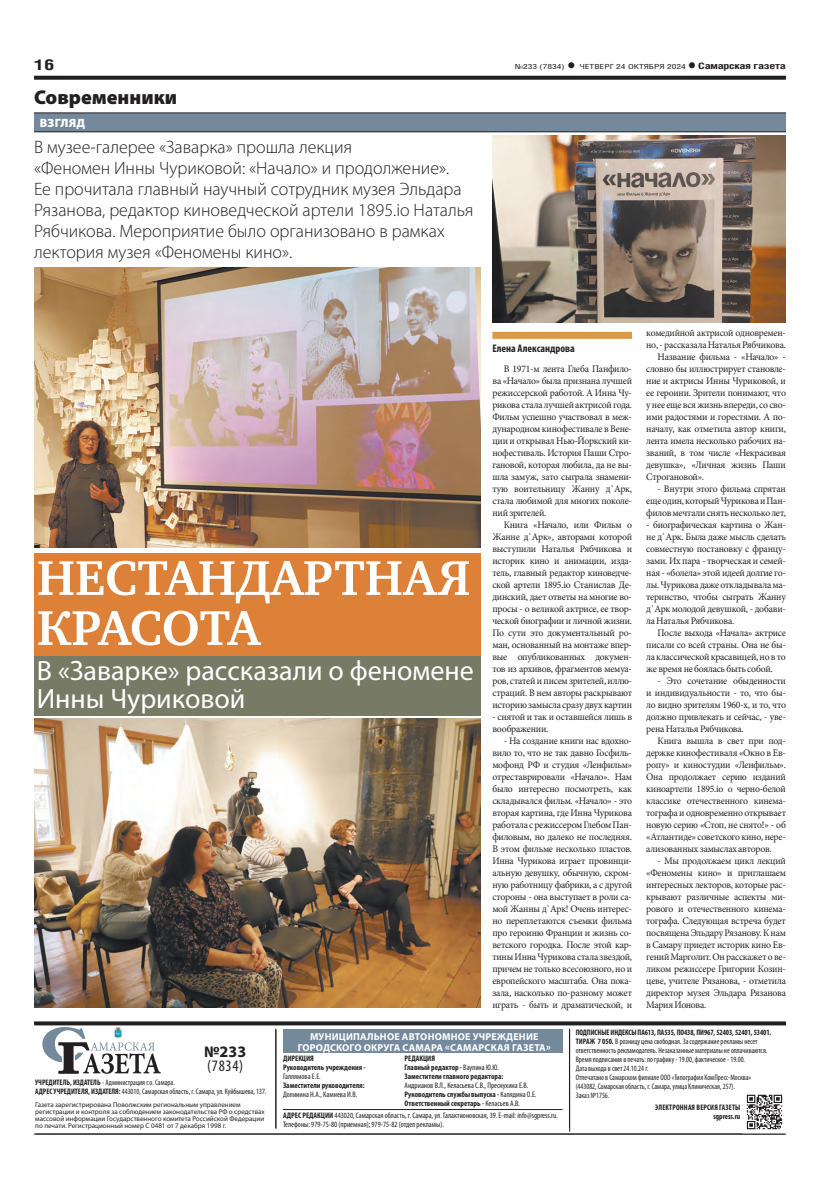
<style>
.page{position:relative;width:820px;height:1191px;background:#fff}
.page>*{position:absolute;margin:0;border:0;box-sizing:border-box;transform-origin:0 0}
.t1{font:700 50px/50px "Charter C";color:#fff}
.t2{font:28px/28px "Myriad Pro";color:#fff}
.t3{font:900 20px "Myriad Pro";color:#231f20}
.t4{font:300 18px/21px "Myriad Pro";color:#231f20}
.t5{font:condensed 16px "Myriad Pro";color:#231f20}
.t6{font:700 16px "Myriad Pro";color:#231f20}
.t7{font:700 15px "Helios Cond";color:#231f20;scale:1.4 1}
.t8{font:900 12px "Myriad Pro";letter-spacing:.02em;color:#fff}
.t9{font:700 condensed 11px "Myriad Pro";color:#231f20}
.t10{font:10px/12px "Minion Pro";letter-spacing:-.025em;color:#231f20;text-align:justify}
.t11{font:700 10px/11px "Myriad Pro";letter-spacing:.02em;color:#fff;text-align:center}
.t12{font:700 9px "Helios Cond";letter-spacing:-.02em;color:#231f20;scale:1.4 1}
.t13{font:condensed 8px/9px "Myriad Pro";color:#231f20;scale:.95 1}
.t14{font:condensed 8px/9px "Myriad Pro";color:#231f20}
.t15{font:700 condensed 8px/9px "Myriad Pro";color:#231f20}
.t16{font:700 condensed 8px/9px "Myriad Pro";letter-spacing:.02em;color:#231f20;text-align:right;scale:.95 1}
.t17{font:7px/7px "Myriad Pro";color:#231f20}
.t18{font:7px "Helios Cond";color:#231f20;scale:1.4 1}
.s1{font-weight:700;font-size:16px}
.s2{font-size:16px}
.s3{font-weight:400}
.s4{font-weight:700}
</style>
<div class="page">
<svg style="left:34px;top:76px;width:751px;height:4px;fill:#231f20"></svg>
<svg style="left:42px;top:1025px;width:119px;height:48px"></svg>
<hr style="left:283px;top:1109px;width:279px;height:1px;background:#231f20">
<hr style="left:275px;top:1028px;width:1px;height:99px;background:#231f20">
<hr style="left:569px;top:1028px;width:1px;height:99px;background:#231f20">
<hr style="left:34px;top:1021px;width:751px;height:3px;background:#231f20">
<hr style="left:34px;top:1133px;width:750px;height:1px;background:#231f20">
<div style="left:283px;top:1029px;width:279px;height:24px;background:#75899d"></div>
<img style="left:746px;top:1094px;width:37px;height:36px">
<hr style="left:275px;top:1029px;width:1px;height:99px;background:#231f20">
<hr style="left:569px;top:1029px;width:1px;height:102px;background:#231f20">
<hr style="left:34px;top:1022px;width:751px;height:3px;background:#231f20">
<hr style="left:35px;top:1133px;width:750px;height:1px;background:#231f20">
<div style="left:34px;top:113px;width:751px;height:19px;background:#75899d"></div>
<hr style="left:34px;top:113px;width:751px;height:1px;background:#231f20">
<hr style="left:34px;top:132px;width:751px;height:1px;background:#231f20">
<img style="left:492px;top:136px;width:293px;height:187px">
<img style="left:34px;top:719px;width:446px;height:289px">
<img style="left:34px;top:267px;width:446px;height:281px">
<div style="left:492px;top:332px;width:139px;height:7px;background:#e0974d"></div>
<div style="left:34px;top:554px;width:446px;height:102px;background:#de8138"></div>
<div style="left:34px;top:656px;width:446px;height:59px;background:#777a65"></div>
<h3 class="t7" style="left:34px;top:55px;width:16px">16</h3>
<p class="t18" style="left:514px;top:63px;width:124px">№233 (7834) <span class="s1">•</span> ЧЕТВЕРГ 24 ОКТЯБРЯ 2024</p>
<p class="t12" style="left:687px;top:61px;width:72px"><span class="s2">•</span> Самарская газета</p>
<h3 class="t3" style="left:34px;top:85px;width:144px">Современники</h3>
<p class="t8" style="left:40px;top:116px;width:47px">ВЗГЛЯД</p>
<p class="t4" style="left:34px;top:137px;width:441px">В музее-галерее «Заварка» прошла лекция<br>«Феномен Инны Чуриковой: «Начало» и продолжение».<br>Ее прочитала главный научный сотрудник музея Эльдара Рязанова, редактор киноведческой артели 1895.io Наталья Рябчикова. Мероприятие было организовано в рамках лектория музея «Феномены кино».</p>
<h1 class="t1" style="left:37px;top:553px;width:435px">НЕСТАНДАРТНАЯ<br>КРАСОТА</h1>
<h2 class="t2" style="left:37px;top:656px;width:438px">В «Заварке» рассказали о феномене<br>Инны Чуриковой</h2>
<p class="t9" style="left:492px;top:342px;width:84px">Елена Александрова</p>
<p class="t10" style="left:492px;top:363px;width:141px;text-indent:11px">В 1971-м лента Глеба Панфило&shy;ва «Начало» была признана лучшей режиссерской работой. А Инна Чу&shy;рикова стала лучшей актрисой года.<br>Фильм успешно участвовал в меж&shy;дународном кинофестивале в Вене&shy;ции и открывал Нью-Йоркский ки&shy;нофестиваль. История Паши Стро&shy;гановой, которая любила, да не вы&shy;шла замуж, зато сыграла знамени&shy;тую воительницу Жанну д`Арк, стала любимой для многих поколе&shy;ний зрителей.</p>
<p class="t10" style="left:492px;top:519px;width:141px;text-indent:11px">Книга «Начало, или Фильм о Жанне д`Арк», авторами которой выступили Наталья Рябчикова и историк кино и анимации, изда&shy;тель, главный редактор киноведче&shy;ской артели 1895.io Станислав Де&shy;динский, дает ответы на многие во&shy;просы - о великой актрисе, ее твор&shy;ческой биографии и личной жизни.<br>По сути это документальный ро&shy;ман, основанный на монтаже впер&shy;вые опубликованных докумен&shy;тов из архивов, фрагментов мемуа&shy;ров, статей и писем зрителей, иллю&shy;страций. В нем авторы раскрывают историю замысла сразу двух картин</p>
<p class="t10" style="left:492px;top:711px;width:141px">- снятой и так и оставшейся лишь в воображении.</p>
<p class="t10" style="left:492px;top:735px;width:141px;text-indent:11px">- На создание книги нас вдохно&shy;вило то, что не так давно Госфиль&shy;мофонд РФ и студия «Ленфильм» отреставрировали «Начало». Нам было интересно посмотреть, как складывался фильм. «Начало» - это вторая картина, где Инна Чурикова работала с режиссером Глебом Пан&shy;филовым, но далеко не последняя.<br>В этом фильме несколько пластов.<br>Инна Чурикова играет провинци&shy;альную девушку, обычную, скром&shy;ную работницу фабрики, а с другой стороны - она выступает в роли са&shy;мой Жанны д`Арк! Очень интерес&shy;но переплетаются съемки фильма про героиню Франции и жизнь со&shy;ветского городка. После этой кар&shy;тины Инна Чурикова стала звездой, причем не только всесоюзного, но и европейского масштаба. Она пока&shy;зала, насколько по-разному может играть - быть и драматической, и</p>
<p class="t10" style="left:646px;top:327px;width:141px">комедийной актрисой одновремен-</p>
<p class="t10" style="left:646px;top:339px;width:141px">но, - рассказала Наталья Рябчикова.</p>
<p class="t10" style="left:657px;top:351px;width:130px">Название фильма - «Начало» -</p>
<p class="t10" style="left:646px;top:363px;width:141px">словно бы иллюстрирует становле-</p>
<p class="t10" style="left:646px;top:375px;width:141px">ние и актрисы Инны Чуриковой, и</p>
<p class="t10" style="left:646px;top:387px;width:141px">ее героини. Зрители понимают, что</p>
<p class="t10" style="left:646px;top:399px;width:141px">у нее еще вся жизнь впереди, со сво-</p>
<p class="t10" style="left:646px;top:411px;width:141px">ими радостями и горестями. А по-</p>
<p class="t10" style="left:646px;top:423px;width:141px">началу, как отметила автор книги,</p>
<p class="t10" style="left:646px;top:435px;width:141px">лента имела несколько рабочих на-</p>
<p class="t10" style="left:646px;top:447px;width:141px">званий, в том числе «Некрасивая</p>
<p class="t10" style="left:646px;top:459px;width:141px">девушка», «Личная жизнь Паши</p>
<p class="t10" style="left:646px;top:471px;width:59px">Строгановой».</p>
<p class="t10" style="left:646px;top:483px;width:141px;text-indent:11px">- Внутри этого фильма спрятан еще один, который Чурикова и Пан&shy;филов мечтали снять несколько лет,</p>
<p class="t10" style="left:646px;top:519px;width:141px">- биографическая картина о Жан&shy;не д`Арк. Была даже мысль сделать совместную постановку с францу&shy;зами. Их пара - творческая и семей&shy;ная - «болела» этой идеей долгие го&shy;лы. Чурикова даже откладывала ма&shy;теринство, чтобы сыграть Жанну д`Арк молодой девушкой, - добави&shy;ла Наталья Рябчикова.</p>
<p class="t10" style="left:646px;top:627px;width:141px;text-indent:11px">После выхода «Начала» актрисе писали со всей страны. Она не бы&shy;ла классической красавицей, но в то же время не боялась быть собой.</p>
<p class="t10" style="left:646px;top:675px;width:141px;text-indent:11px">- Это сочетание обыденности и индивидуальности - то, что бы&shy;ло видно зрителям 1960-х, и то, что должно привлекать и сейчас, - уве&shy;рена Наталья Рябчикова.</p>
<p class="t10" style="left:646px;top:735px;width:141px;text-indent:11px">Книга вышла в свет при под&shy;держке кинофестиваля «Окно в Ев&shy;ропу» и киностудии «Ленфильм».<br>Она продолжает серию изданий киноартели 1895.io о черно-белой классике отечественного кинема&shy;тографа и одновременно открывает новую серию «Стоп, не снято!» - об «Атлантиде» советского кино, нере&shy;ализованных замыслах авторов.</p>
<p class="t10" style="left:646px;top:855px;width:141px;text-indent:11px">- Мы продолжаем цикл лекций «Феномены кино» и приглашаем интересных лекторов, которые рас&shy;крывают различные аспекты ми&shy;рового и отечественного кинема&shy;тографа. Следующая встреча будет посвящена Эльдару Рязанову. К нам в Самару приедет историк кино Ев&shy;гений Марголит. Он расскажет о ве&shy;ликом режиссере Григории Козин&shy;цеве, учителе Рязанова, - отметила директор музея Эльдара Рязанова Мария Ионова.</p>
<p class="t11" style="left:297px;top:1030px;width:254px">МУНИЦИПАЛЬНОЕ АВТОНОМНОЕ УЧРЕЖДЕНИЕ<br>ГОРОДСКОГО ОКРУГА САМАРА «САМАРСКАЯ ГАЗЕТА»</p>
<p class="t15" style="left:404px;top:1054px;width:100px">РЕДАКЦИЯ<br>Главный редактор - <span class="s3">Ваулина Ю.Ю.<br></span>Заместители главного редактора:</p>
<p class="t14" style="left:404px;top:1081px;width:133px">Андрианов В.Л., Келасьева С.В., Преснухина Е.В.<br><span class="s4">Руководитель службы выпуска -</span> Калядина О.Е.<br><span class="s4">Ответственный секретарь -</span> Келасьев А.В.</p>
<h3 class="t6" style="left:204px;top:1041px;width:44px">№233</h3>
<h3 class="t5" style="left:207px;top:1056px;width:38px">(7834)</h3>
<p class="t15" style="left:283px;top:1054px;width:84px">ДИРЕКЦИЯ<br>Руководитель учреждения -</p>
<p class="t14" style="left:283px;top:1072px;width:39px">Галлямова Е.Е.</p>
<p class="t15" style="left:283px;top:1081px;width:83px">Заместители руководителя:</p>
<p class="t14" style="left:283px;top:1090px;width:76px">Долинина Н.А., Камнева И.В.</p>
<p class="t13" style="left:35px;top:1078px;width:245px"><span class="s4">УЧРЕДИТЕЛЬ, ИЗДАТЕЛЬ</span> - Администрация г.о. Самара.<br><span class="s4">АДРЕС УЧРЕДИТЕЛЯ, ИЗДАТЕЛЯ:</span> 443010, Самарская область, г. Самара, ул. Куйбышева, 137.</p>
<p class="t17" style="left:35px;top:1101px;width:231px">Газета зарегистрирована Поволжским региональным управлением регистрации и контроля за соблюдением законодательства РФ о средствах массовой информации Государственного комитета Российской Федерации по печати. Регистрационный номер С 0481 от 7 декабря 1998 г.</p>
<p class="t14" style="left:283px;top:1110px;width:276px"><span class="s4">АДРЕС РЕДАКЦИИ</span> 443020, Самарская область, г. Самара, ул. Галактионовская, 39. E-mail: info@sgpress.ru.<br>Телефоны: 979-75-80 (приемная); 979-75-82 (отдел рекламы).</p>
<p class="t13" style="left:575px;top:1027px;width:207px"><span class="s4">ПОДПИСНЫЕ ИНДЕКСЫ ПА613, ПА535, ПО438, ПИ967, 52403, 52401, 53401.<br>ТИРАЖ 7 050.</span> В розницу цена свободная. За содержание рекламы несет ответственность рекламодатель. Незаказанные материалы не оплачиваются.<br>Время подписания в печать: по графику - 19.00, фактическое - 19.00.<br>Дата выхода в свет 24.10.24 г.<br>Отпечатано в Самарском филиале ООО «Типография КомПресс-Москва» (443082, Самарская область, г. Самара, улица Клиническая, 257).<br>Заказ №1756.</p>
<p class="t16" style="left:655px;top:1102px;width:91px">ЭЛЕКТРОННАЯ ВЕРСИЯ ГАЗЕТЫ sgpress.ru</p>
</div>
